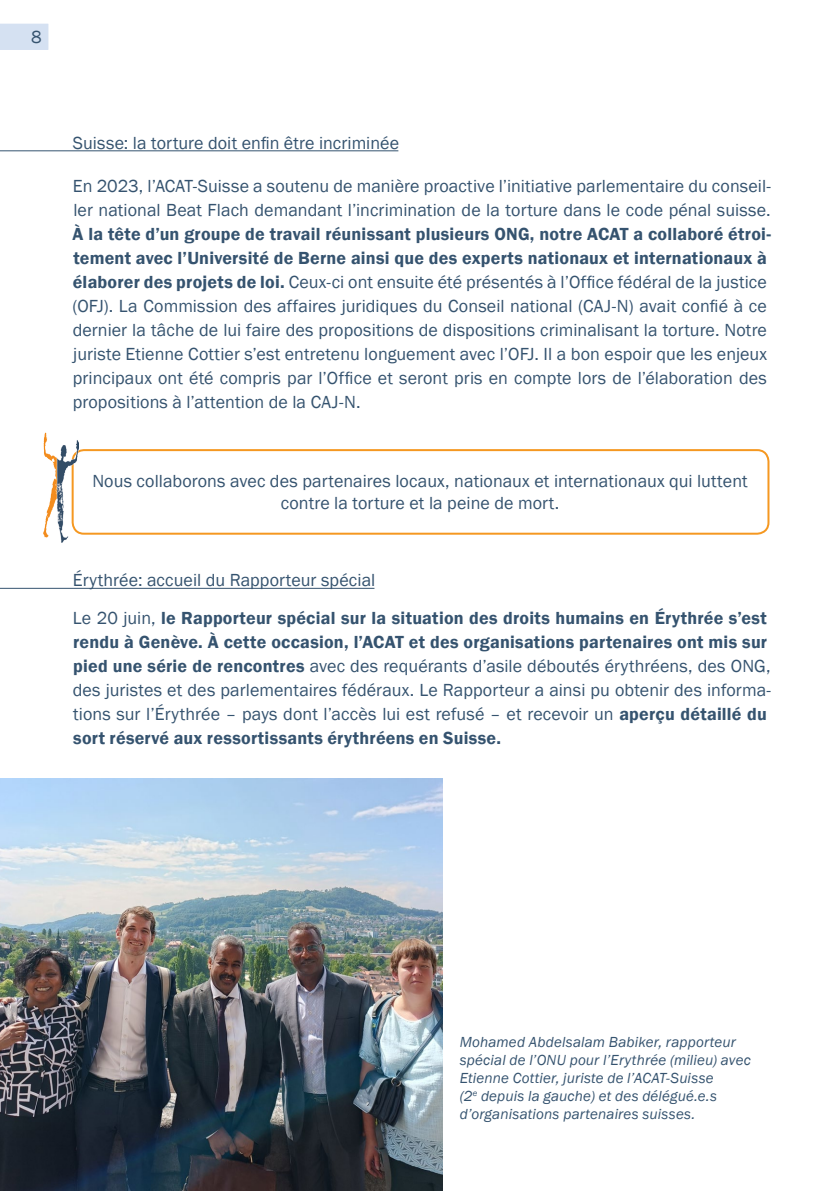
<style>
.page{position:relative;width:840px;height:1191px;background:#fff}
.page>*{position:absolute;margin:0;border:0;box-sizing:border-box;transform-origin:0 0}
.FR-Fliesstext{font:18px/24px "Franklin Gothic";letter-spacing:.005em;color:#35536f}
.DE-Fliesstext{font:600 18px/24px "Franklin Gothic";letter-spacing:.01em;color:#35536f}
.FR-Box_orange_Fliess{font:18px/21.6px "Franklin Gothic";letter-spacing:.005em;color:#35536f;text-align:center}
.FR-Überschrift_3_Sei{font:18px "Franklin Gothic";letter-spacing:.005em;color:#35536f}
.DE-Überschrift_3_Sei{font:18px "Franklin Gothic";letter-spacing:.005em;color:#35536f}
.FR-Bildlegende{font:italic 15px/18px "Franklin Gothic";letter-spacing:.01em;color:#35536f}
.s1{font-weight:600}
.s2{font-weight:400}
</style>
<div class="page">
<div style="left:0;top:24px;width:48px;height:26px;background:#d5e1f2"></div>
<div style="left:72px;top:449px;width:697px;height:85px;border:2px solid #f59821;border-radius:11px"></div>
<img style="left:43px;top:432px;width:35px;height:110px">
<hr style="left:0;top:150px;width:398px;height:1px;background:#35536f">
<hr style="left:0;top:588px;width:374px;height:1px;background:#35536f">
<img style="left:0;top:778px;width:442px;height:413px">
<p class="FR-Fliesstext" style="left:31px;top:25px;width:12px">8</p>
<p class="FR-Überschrift_3_Sei" style="left:73px;top:131px;width:327px">Suisse: la torture doit enfin être incriminée</p>
<p class="FR-Fliesstext" style="left:72px;top:174px;width:699px">En 2023, l’ACAT-Suisse a soutenu de manière proactive l’initiative parlementaire du conseil&shy;ler national Beat Flach demandant l’incrimination de la torture dans le code pénal suisse.<br><span class="s1">À la tête d’un groupe de travail réunissant plusieurs ONG, notre ACAT a collaboré étroi&shy;tement avec l’Université de Berne ainsi que des experts nationaux et internationaux à élaborer des projets de loi.</span> Ceux-ci ont ensuite été présentés à l’Office fédéral de la justice (OFJ). La Commission des affaires juridiques du Conseil national (CAJ-N) avait confié à ce dernier la tâche de lui faire des propositions de dispositions criminalisant la torture. Notre juriste Etienne Cottier s’est entretenu longuement avec l’OFJ. Il a bon espoir que les enjeux principaux ont été compris par l’Office et seront pris en compte lors de l’élaboration des propositions à l’attention de la CAJ-N.</p>
<p class="FR-Box_orange_Fliess" style="left:92px;top:471px;width:656px">Nous collaborons avec des partenaires locaux, nationaux et internationaux qui luttent contre la torture et la peine de mort.</p>
<p class="DE-Überschrift_3_Sei" style="left:73px;top:569px;width:303px">Érythrée: accueil du Rapporteur spécial</p>
<p class="DE-Fliesstext" style="left:73px;top:606px;width:699px"><span class="s2">Le 20 juin,</span> le Rapporteur spécial sur la situation des droits humains en Érythrée s’est rendu à Genève. À cette occasion, l’ACAT et des organisations partenaires ont mis sur pied une série de rencontres <span class="s2">avec des requérants d’asile déboutés érythréens, des ONG, des juristes et des parlementaires fédéraux. Le Rapporteur a ainsi pu obtenir des informa&shy;tions sur l’Érythrée – pays dont l’accès lui est refusé – et recevoir un</span> aperçu détaillé du sort réservé aux ressortissants érythréens en Suisse.</p>
<p class="FR-Bildlegende" style="left:459px;top:1033px;width:292px">Mohamed Abdelsalam Babiker, rapporteur spécial de l’ONU pour l’Erythrée (milieu) avec Etienne Cottier, juriste de l’ACAT-Suisse<br>(2<sup>e</sup> depuis la gauche) et des délégué.e.s d’organisations partenaires suisses.</p>
</div>
